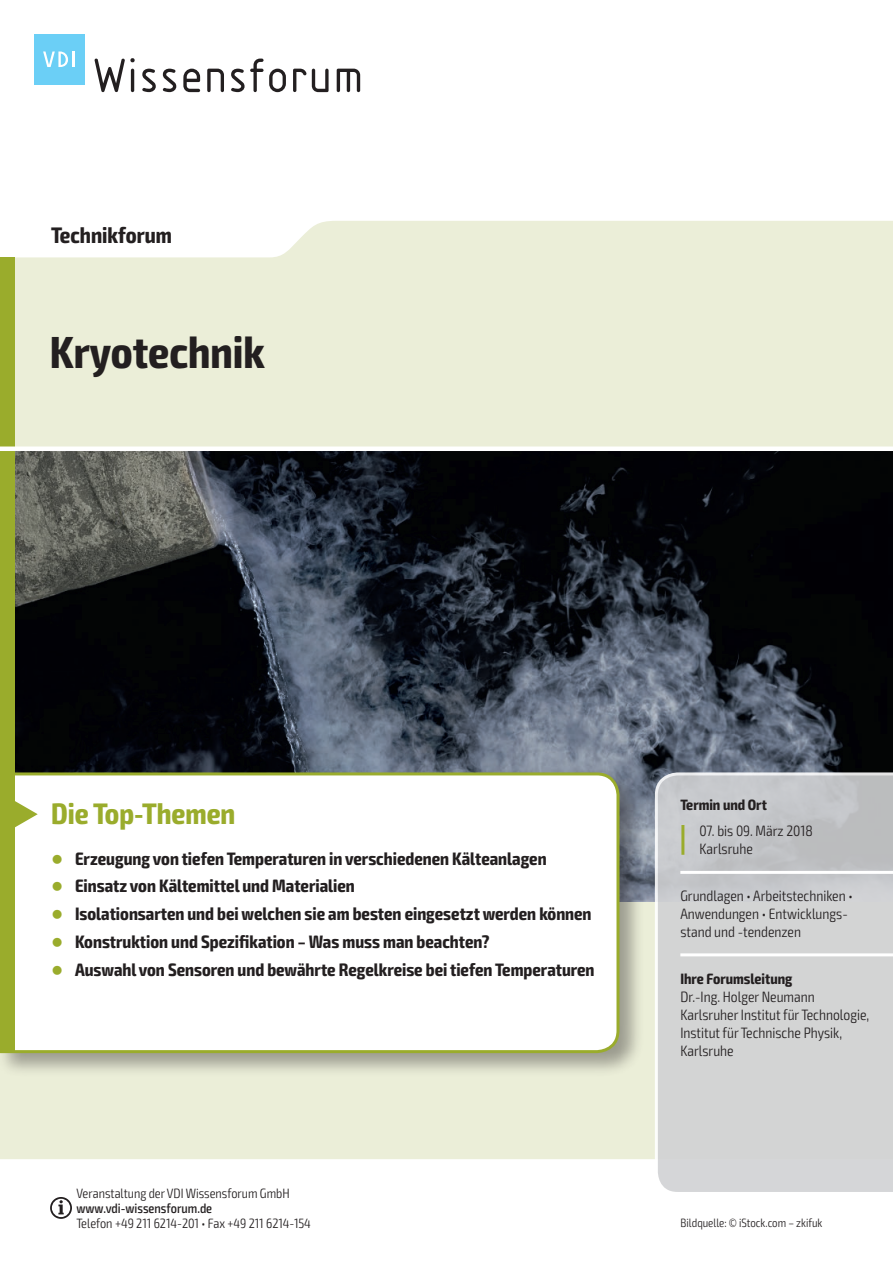
<style>
.page{position:relative;width:893px;height:1263px;background:#fff}
.page>*{position:absolute;margin:0;border:0;box-sizing:border-box;transform-origin:0 0}
.t1{font:700 condensed 45px "Exo 2";color:#231f20}
.t2{font:700 condensed 29.7px "Exo 2";color:#9aac2c}
.t3{font:700 condensed 22.5px "Exo 2";color:#231f20}
.t4{font:700 condensed 18px "Exo 2";color:#231f20}
.t5{font:300 condensed 15px/18px "Exo 2";color:#231f20}
.t6{font:700 condensed 15px "Exo 2";color:#231f20}
.t7{font:300 condensed 13.5px "Exo 2";color:#231f20}
.t8{font:500 condensed 13.5px "Exo 2";color:#231f20}
.t9{font:300 condensed 12px "Exo 2";color:#231f20}
.s1{color:#9aac2c}
</style>
<div class="page">
<div style="left:0;top:221px;width:893px;height:938px;background:#ebeed8"></div>
<img style="left:14px;top:451px;width:879px;height:450px">
<div style="left:0;top:769px;width:644px;height:308px;background:#231f20;opacity:.4"></div>
<svg style="left:0;top:771px;width:621px;height:283px"></svg>
<svg style="left:14px;top:799px;width:24px;height:30px"></svg>
<svg style="left:50px;top:1197px;width:22px;height:22px"></svg>
<svg style="left:653px;top:771px;width:240px;height:421px;background:#ced0d0"></svg>
<div style="left:0;top:257px;width:14px;height:796px;background:#9aac2c"></div>
<hr style="left:680px;top:871px;width:213px;height:3px;background:#fff">
<hr style="left:680px;top:953px;width:213px;height:3px;background:#fff">
<hr style="left:681px;top:825px;width:3px;height:30px;background:#9aac2c">
<div style="left:0;top:446px;width:893px;height:5px;background:#fff"></div>
<svg style="left:94px;top:58px;width:41px;height:34px"></svg>
<svg style="left:142px;top:69px;width:14px;height:23px"></svg>
<svg style="left:163px;top:69px;width:13px;height:23px"></svg>
<svg style="left:183px;top:69px;width:17px;height:23px"></svg>
<svg style="left:207px;top:69px;width:17px;height:23px"></svg>
<svg style="left:231px;top:59px;width:55px;height:33px"></svg>
<svg style="left:293px;top:69px;width:36px;height:23px"></svg>
<svg style="left:337px;top:69px;width:23px;height:23px"></svg>
<div style="left:34px;top:34px;width:50px;height:50px;background:#6bcff6"></div>
<svg style="left:43px;top:51px;width:31px;height:16px"></svg>
<p class="t3" style="left:51px;top:222px;width:122px">Technikforum</p>
<h1 class="t1" style="left:50px;top:325px;width:217px">Kryotechnik</h1>
<h2 class="t2" style="left:51px;top:796px;width:186px">Die Top-Themen</h2>
<p class="t4" style="left:52px;top:848px;width:496px"><span class="s1">●</span> Erzeugung von tiefen Temperaturen in verschiedenen Kälteanlagen</p>
<p class="t4" style="left:52px;top:875px;width:305px"><span class="s1">●</span> Einsatz von Kältemittel und Materialien</p>
<p class="t4" style="left:52px;top:903px;width:541px"><span class="s1">●</span> Isolationsarten und bei welchen sie am besten eingesetzt werden können</p>
<p class="t4" style="left:52px;top:931px;width:439px"><span class="s1">●</span> Konstruktion und Spezifikation – Was muss man beachten?</p>
<p class="t4" style="left:52px;top:959px;width:544px"><span class="s1">●</span> Auswahl von Sensoren und bewährte Regelkreise bei tiefen Temperaturen</p>
<p class="t7" style="left:77px;top:1185px;width:215px">Veranstaltung der VDI Wissensforum GmbH</p>
<p class="t8" style="left:77px;top:1200px;width:137px">www.vdi-wissensforum.de</p>
<p class="t7" style="left:77px;top:1215px;width:236px">Telefon +49 211 6214-201 • Fax +49 211 6214-154</p>
<p class="t6" style="left:680px;top:796px;width:88px">Termin und Ort</p>
<p class="t5" style="left:699px;top:822px;width:115px">07. bis 09. März 2018<br>Karlsruhe</p>
<p class="t5" style="left:680px;top:887px;width:174px">Grundlagen • Arbeitstechniken •<br>Anwendungen • Entwicklungs&shy;stand und -tendenzen</p>
<p class="t6" style="left:680px;top:969px;width:114px">Ihre Forumsleitung</p>
<p class="t5" style="left:680px;top:987px;width:190px">Dr.-Ing. Holger Neumann<br>Karlsruher Institut für Technologie,<br>Institut für Technische Physik,<br>Karlsruhe</p>
<p class="t9" style="left:681px;top:1216px;width:143px">Bildquelle: © iStock.com – zkifuk</p>
</div>
